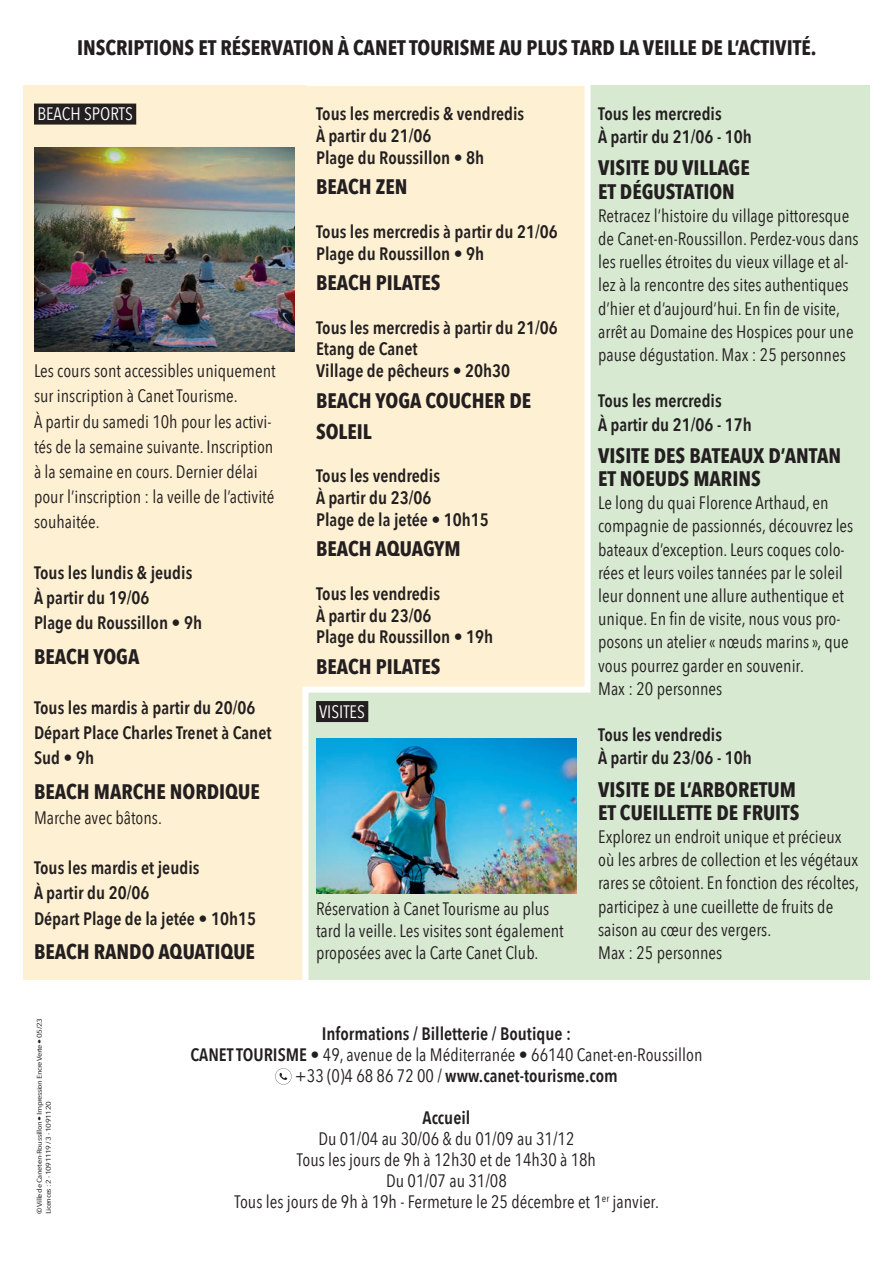
<style>
.page{position:relative;width:893px;height:1263px;background:#fff}
.page>*{position:absolute;margin:0;border:0;box-sizing:border-box;transform-origin:0 0}
.t1{font:700 21px/23.2px "Avenir Next Condensed";color:#231f20}
.t2{font:18px/23.2px "Avenir Next Condensed";color:#231f20}
.t3{font:600 18px/21.8px "Avenir Next Condensed";color:#231f20}
.t4{font:18px "Avenir Next Condensed";color:#fff}
.t5{font:6.75px/9px "Avenir Next Condensed";letter-spacing:-.05em;color:#231f20;scale:1.5 1}
.s1{font-weight:600}
.s2{font-weight:400}
</style>
<div class="page">
<div style="left:23px;top:86px;width:282px;height:894px;background:#fef0d2"></div>
<div style="left:587px;top:86px;width:283px;height:894px;background:#d8e9d2"></div>
<svg style="left:299px;top:85px;width:294px;height:895px;background:#f6efd3"></svg>
<div style="left:34px;top:104px;width:102px;height:21px;background:#231f20"></div>
<img style="left:34px;top:148px;width:261px;height:204px">
<div style="left:316px;top:701px;width:52px;height:21px;background:#231f20"></div>
<img style="left:316px;top:738px;width:261px;height:156px">
<svg style="left:275px;top:1068px;width:17px;height:16px"></svg>
<p class="t1" style="left:77px;top:36px;width:741px">INSCRIPTIONS ET RÉSERVATION À CANET TOURISME AU PLUS TARD LA VEILLE DE L’ACTIVITÉ.</p>
<p class="t4" style="left:37px;top:98px;width:97px">BEACH SPORTS</p>
<p class="t2" style="left:34px;top:357px;width:243px;line-height:25.2px">Les cours sont accessibles uniquement sur inscription à Canet Tourisme.<br>À partir du samedi 10h pour les activi&shy;tés de la semaine suivante. Inscription à la semaine en cours. Dernier délai pour l’inscription : la veille de l’activité souhaitée.</p>
<p class="t3" style="left:34px;top:559px;width:170px;line-height:25.2px">Tous les lundis &amp; jeudis<br>À partir du 19/06<br>Plage du Roussillon • 9h</p>
<p class="t1" style="left:34px;top:644px;width:107px">BEACH YOGA</p>
<p class="t3" style="left:34px;top:694px;width:239px;line-height:25.2px">Tous les mardis à partir du 20/06<br>Départ Place Charles Trenet à Canet<br>Sud • 9h</p>
<p class="t1" style="left:34px;top:779px;width:227px">BEACH MARCHE NORDIQUE</p>
<p class="t2" style="left:34px;top:805px;width:129px">Marche avec bâtons.</p>
<p class="t3" style="left:34px;top:855px;width:224px;line-height:25.2px">Tous les mardis et jeudis<br>À partir du 20/06<br>Départ Plage de la jetée • 10h15</p>
<p class="t1" style="left:34px;top:940px;width:222px">BEACH RANDO AQUATIQUE</p>
<p class="t3" style="left:316px;top:102px;width:210px">Tous les mercredis &amp; vendredis<br>À partir du 21/06<br>Plage du Roussillon • 8h</p>
<p class="t1" style="left:316px;top:175px;width:93px">BEACH ZEN</p>
<p class="t3" style="left:316px;top:220px;width:243px">Tous les mercredis à partir du 21/06<br>Plage du Roussillon • 9h</p>
<p class="t1" style="left:316px;top:271px;width:126px">BEACH PILATES</p>
<p class="t3" style="left:316px;top:316px;width:243px">Tous les mercredis à partir du 21/06<br>Etang de Canet<br>Village de pêcheurs • 20h30</p>
<p class="t1" style="left:316px;top:385px;width:217px;line-height:30.8px">BEACH YOGA COUCHER DE<br>SOLEIL</p>
<p class="t3" style="left:316px;top:464px;width:174px">Tous les vendredis<br>À partir du 23/06<br>Plage de la jetée • 10h15</p>
<p class="t1" style="left:316px;top:537px;width:146px">BEACH AQUAGYM</p>
<p class="t3" style="left:316px;top:582px;width:179px">Tous les vendredis<br>À partir du 23/06<br>Plage du Roussillon • 19h</p>
<p class="t1" style="left:316px;top:655px;width:126px">BEACH PILATES</p>
<p class="t4" style="left:319px;top:696px;width:47px">VISITES</p>
<p class="t2" style="left:316px;top:897px;width:249px;line-height:21.8px">Réservation à Canet Tourisme au plus tard la veille. Les visites sont également proposées avec la Carte Canet Club.</p>
<p class="t3" style="left:598px;top:102px;width:155px;line-height:23.2px">Tous les mercredis<br>À partir du 21/06 - 10h</p>
<p class="t1" style="left:598px;top:156px;width:153px">VISITE DU VILLAGE<br>ET DÉGUSTATION</p>
<p class="t2" style="left:598px;top:203px;width:262px">Retracez l’histoire du village pittoresque de Canet-en-Roussillon. Perdez-vous dans les ruelles étroites du vieux village et al&shy;lez à la rencontre des sites authentiques d’hier et d’aujourd’hui. En fin de visite, arrêt au Domaine des Hospices pour une pause dégustation. Max : 25 personnes</p>
<p class="t3" style="left:598px;top:389px;width:155px;line-height:23.2px">Tous les mercredis<br>À partir du 21/06 - 17h</p>
<p class="t1" style="left:598px;top:444px;width:245px">VISITE DES BATEAUX D’ANTAN<br>ET NOEUDS MARINS</p>
<p class="t2" style="left:598px;top:490px;width:257px">Le long du quai Florence Arthaud, en compagnie de passionnés, découvrez les bateaux d’exception. Leurs coques colo&shy;rées et leurs voiles tannées par le soleil leur donnent une allure authentique et unique. En fin de visite, nous vous pro&shy;posons un atelier « nœuds marins », que vous pourrez garder en souvenir.<br>Max : 20 personnes</p>
<p class="t3" style="left:598px;top:723px;width:155px;line-height:23.2px">Tous les vendredis<br>À partir du 23/06 - 10h</p>
<p class="t1" style="left:598px;top:777px;width:203px">VISITE DE L’ARBORETUM<br>ET CUEILLETTE DE FRUITS</p>
<p class="t2" style="left:598px;top:824px;width:262px">Explorez un endroit unique et précieux où les arbres de collection et les végétaux rares se côtoient. En fonction des récoltes, participez à une cueillette de fruits de saison au cœur des vergers.<br>Max : 25 personnes</p>
<p class="t5" style="left:35px;top:1214px;width:132px;rotate:-90deg">© Ville de Canet-en-Roussillon • Impression Encre Verte • 05/23<br>Licences : 2 - 1091119 / 3 - 1091120</p>
<p class="t3" style="left:322px;top:1022px;width:251px">Informations / Billetterie / Boutique :</p>
<p class="t2" style="left:191px;top:1042px;width:513px"><span class="s1">CANET TOURISME</span> • 49, avenue de la Méditerranée • 66140 Canet-en-Roussillon</p>
<p class="t3" style="left:295px;top:1064px;width:324px"><span class="s2">+33 (0)4 68 86 72 00 /</span> www.canet-tourisme.com</p>
<p class="t3" style="left:423px;top:1106px;width:49px">Accueil</p>
<p class="t2" style="left:234px;top:1127px;width:426px;line-height:21px;text-align:center">Du 01/04 au 30/06 &amp; du 01/09 au 31/12<br>Tous les jours de 9h à 12h30 et de 14h30 à 18h<br>Du 01/07 au 31/08<br>Tous les jours de 9h à 19h - Fermeture le 25 décembre et 1<sup>er</sup> janvier.</p>
</div>
